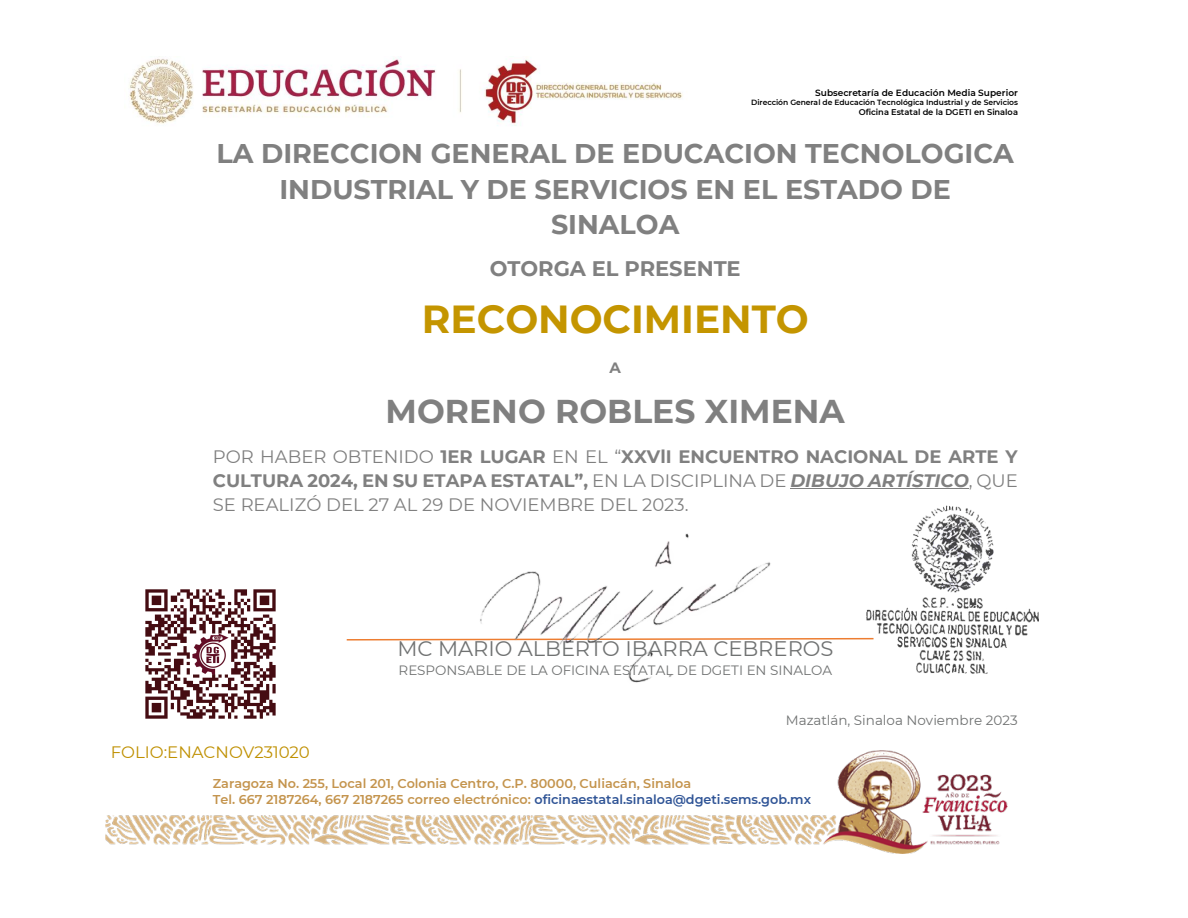
<style>
.page{position:relative;width:1188px;height:918px;background:#fff}
.page>*{position:absolute;margin:0;border:0;box-sizing:border-box;transform-origin:0 0}
.t1{font:700 39px "Montserrat";color:#c49500}
.t2{font:700 33px "Montserrat";color:#808080}
.t3{font:700 27px/35.5px "Montserrat";color:#808080;text-align:center}
.t4{font:21px "Montserrat";color:#707272}
.t5{font:700 21px "Montserrat";color:#808080}
.t6{font:18px/23.7px "Montserrat";color:#808080;text-align:justify}
.t7{font:16.5px "Montserrat";color:#bf9000}
.t8{font:700 15px "Montserrat";color:#808080}
.t9{font:13.5px "Montserrat";color:#707272}
.t10{font:600 12.75px/15.9px "Montserrat";color:#c4944d}
.t11{font:600 9px "Montserrat";color:#000}
.t12{font:600 8.25px "Montserrat";color:#000}
.t13{font:600 7.5px "Montserrat";letter-spacing:-.005em;color:#000}
.s1{font-weight:700}
.s2{font-weight:700;font-style:italic}
.s3{color:#2f5496}
</style>
<div class="page">
<img style="left:129px;top:56px;width:554px;height:70px">
<img style="left:106px;top:750px;width:901px;height:103px">
<hr style="left:790px;top:488px;width:179px;height:1px;background:#7f7f7f">
<svg style="left:346px;top:637px;width:517px;height:4px"></svg>
<img style="left:479px;top:533px;width:293px;height:150px">
<img style="left:863px;top:505px;width:175px;height:169px">
<img style="left:145px;top:589px;width:131px;height:130px">
<p class="t11" style="left:815px;top:86px;width:204px">Subsecretaría de Educación Media Superior</p>
<p class="t13" style="left:751px;top:97px;width:268px">Dirección General de Educación Tecnológica Industrial y de Servicios</p>
<p class="t12" style="left:859px;top:106px;width:161px">Oficina Estatal de la DGETI en Sinaloa</p>
<h3 class="t3" style="left:216px;top:135px;width:799px">LA DIRECCION GENERAL DE EDUCACION TECNOLOGICA<br>INDUSTRIAL Y DE SERVICIOS EN EL ESTADO DE<br>SINALOA</h3>
<p class="t5" style="left:490px;top:254px;width:253px">OTORGA EL PRESENTE</p>
<h1 class="t1" style="left:422px;top:291px;width:388px">RECONOCIMIENTO</h1>
<p class="t8" style="left:610px;top:357px;width:13px">A</p>
<h2 class="t2" style="left:386px;top:387px;width:461px">MORENO ROBLES XIMENA</h2>
<p class="t6" style="left:213px;top:445px;width:807px">POR HABER OBTENIDO <span class="s1">1ER LUGAR</span> EN EL “<span class="s1">XXVlI ENCUENTRO NACIONAL DE ARTE Y CULTURA 2024, EN SU ETAPA ESTATAL”,</span> EN LA DISCIPLINA DE <span class="s2">DIBUJO ARTÍSTICO</span>, QUE SE REALIZÓ DEL 27 AL 29 DE NOVIEMBRE DEL 2023.</p>
<p class="t4" style="left:397px;top:634px;width:438px">MC MARIO ALBERTO IBARRA CEBREROS</p>
<p class="t9" style="left:399px;top:661px;width:435px">RESPONSABLE DE LA OFICINA ESTATAL DE DGETI EN SINALOA</p>
<p class="t7" style="left:111px;top:741px;width:201px">FOLIO:ENACNOV231020</p>
<p class="t9" style="left:786px;top:711px;width:234px">Mazatlán, Sinaloa Noviembre 2023</p>
<p class="t10" style="left:213px;top:775px;width:600px">Zaragoza No. 255, Local 201, Colonia Centro, C.P. 80000, Culiacán, Sinaloa<br>Tel. 667 2187264, 667 2187265 correo electrónico: <span class="s3">oficinaestatal.sinaloa@dgeti.sems.gob.mx</span></p>
</div>
